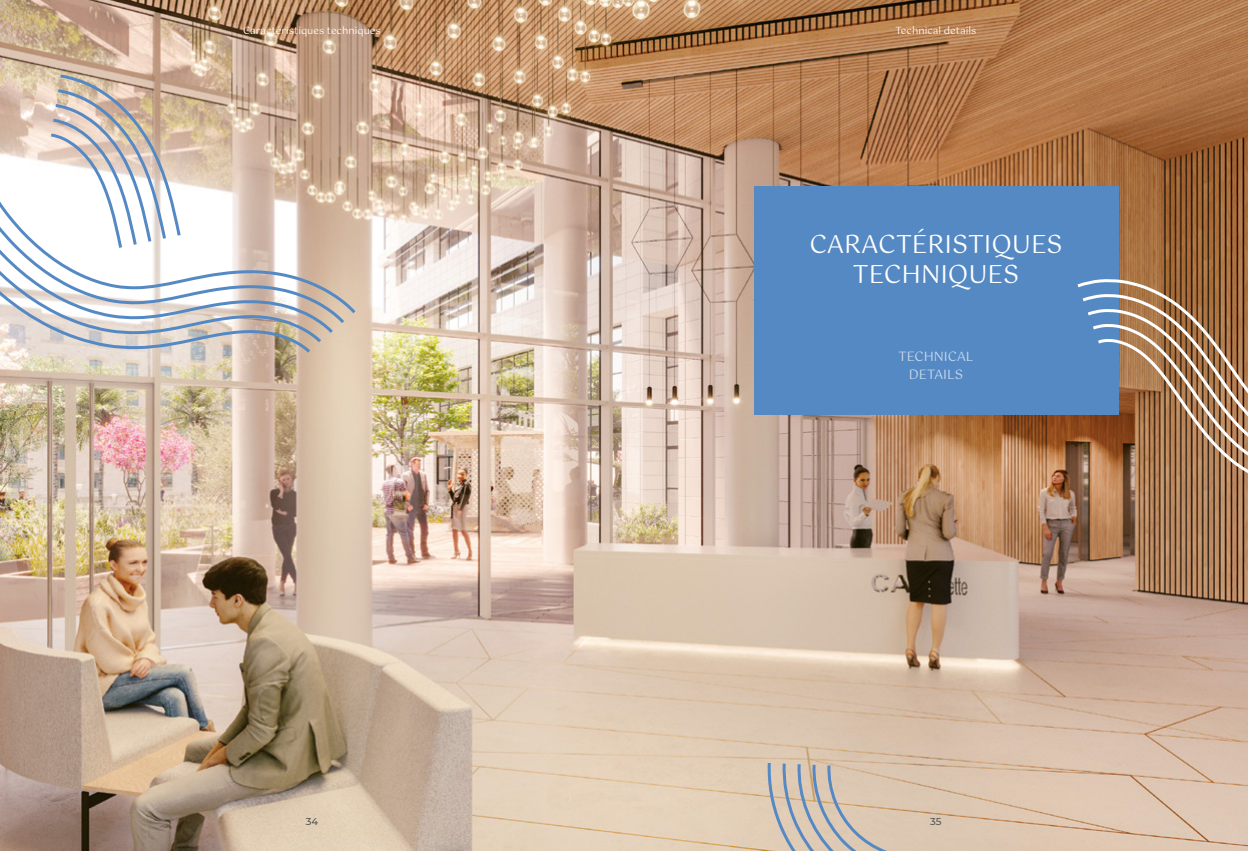
<style>
.page{position:relative;width:1248px;height:851px;background:#fff}
.page>*{position:absolute;margin:0;border:0;box-sizing:border-box;transform-origin:0 0}
.t1{font:25px/30px "Gotu";color:#fff;text-align:center}
.t2{font:13px/18px "Gotu";color:#fff;text-align:center}
.t3{font:10px "Gotu";color:#fff}
.t4{font:500 10px "Montserrat";color:#545656}
</style>
<div class="page">
<img style="left:0;top:0;width:1247px;height:850px">
<svg style="left:48px;top:72px;width:135px;height:123px"></svg>
<svg style="left:0;top:195px;width:358px;height:160px"></svg>
<svg style="left:766px;top:759px;width:162px;height:91px;background:#cfc0b1"></svg>
<div style="left:753px;top:186px;width:365px;height:229px;background:#5589c4"></div>
<svg style="left:1074px;top:277px;width:173px;height:213px"></svg>
<p class="t3" style="left:243px;top:24px;width:139px">Caractéristiques techniques</p>
<p class="t3" style="left:895px;top:24px;width:82px">Technical details</p>
<h1 class="t1" style="left:809px;top:229px;width:254px">CARACTÉRISTIQUES<br>TECHNIQUES</h1>
<h2 class="t2" style="left:898px;top:348px;width:77px">TECHNICAL<br>DETAILS</h2>
<p class="t4" style="left:306px;top:814px;width:14px">34</p>
<p class="t4" style="left:930px;top:814px;width:13px">35</p>
</div>
